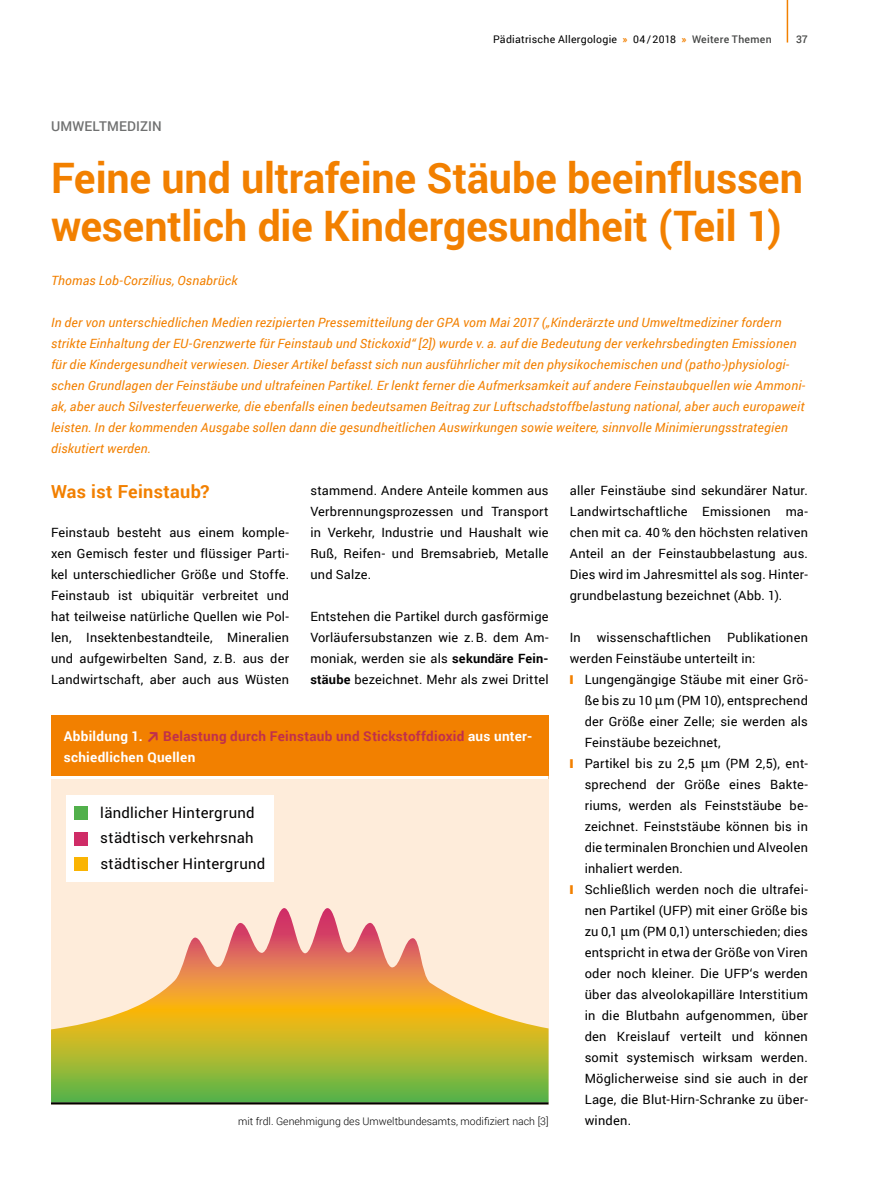
<style>
.page{position:relative;width:893px;height:1191px;background:#fff}
.page>*{position:absolute;margin:0;border:0;box-sizing:border-box;transform-origin:0 0}
.t1{font:700 42px/48px "Roboto";letter-spacing:-.005em;color:#f28000}
.t2{font:700 18px "Roboto";letter-spacing:.02em;color:#f28000}
.t3{font:14.85px/25.5px "Roboto";letter-spacing:.015em;color:#020000}
.t4{font:700 13.5px/21px "Roboto";letter-spacing:.02em;color:#c02f4c}
.t5{font:500 13.5px "Roboto";letter-spacing:.01em;color:#6f7070}
.t6{font:700 13.5px "Roboto";letter-spacing:.025em;color:#fff}
.t7{font:12.75px/21px "Roboto";letter-spacing:.015em;color:#000;text-align:justify}
.t8{font:italic 12.75px/21px "Roboto";letter-spacing:.015em;color:#f28000}
.t9{font:300 10.5px "Roboto";color:#000}
.t10{font:10.5px "Roboto";letter-spacing:.025em;color:#000}
.t11{font:500 10.5px "Roboto";color:#474847}
.s1{font-weight:700;color:#f28000}
.s2{font-weight:500;color:#474847}
.s3{color:#f28000}
.s4{font-family:"Minion Pro";font-size:15.75px}
.s5{font-weight:700}
.s6{color:#fff}
</style>
<div class="page">
<hr style="left:787px;top:0;width:1px;height:43px;background:#f28000">
<div style="left:51px;top:716px;width:498px;height:63px;background:#f28000"></div>
<hr style="left:51px;top:776px;width:498px;height:3px;background:#fff">
<div style="left:51px;top:779px;width:498px;height:325px;background:#feecda"></div>
<svg style="left:51px;top:908px;width:498px;height:194px"></svg>
<hr style="left:51px;top:1102px;width:498px;height:2px;background:#020000">
<div style="left:66px;top:795px;width:207px;height:86px;background:#fff"></div>
<div style="left:74px;top:857px;width:14px;height:14px;background:#fab403"></div>
<div style="left:74px;top:831px;width:14px;height:14px;background:#cf2c67"></div>
<div style="left:74px;top:806px;width:14px;height:14px;background:#51b04b"></div>
<p class="t10" style="left:493px;top:31px;width:280px">Pädiatrische Allergologie <span class="s1">»</span> 04/2018 <span class="s1">»</span> <span class="s2">Weitere Themen</span></p>
<p class="t11" style="left:796px;top:31px;width:13px">37</p>
<p class="t5" style="left:51px;top:117px;width:112px">Umweltmedizi n</p>
<h1 class="t1" style="left:51px;top:152px;width:753px">Feine und ultrafeine Stäube beeinflussen wesentlich die Kindergesundheit (Teil 1)</h1>
<p class="t8" style="left:51px;top:270px;width:188px">Thomas Lob-Corzilius, Osnabrück</p>
<p class="t8" style="left:51px;top:312px;width:756px">In der von unterschiedlichen Medien rezipierten Pressemitteilung der GPA vom Mai 2017 („Kinderärzte und Umweltmediziner fordern strikte Einhaltung der EU-Grenzwerte für Feinstaub und Stickoxid“ [2]) wurde v. a. auf die Bedeutung der verkehrsbedingten Emissionen für die Kindergesundheit verwiesen. Dieser Artikel befasst sich nun ausführlicher mit den physikochemischen und (patho-)physiologi&shy;schen Grundlagen der Feinstäube und ultrafeinen Partikel. Er lenkt ferner die Aufmerksamkeit auf andere Feinstaubquellen wie Ammoni&shy;ak, aber auch Silvesterfeuerwerke, die ebenfalls einen bedeutsamen Beitrag zur Luftschadstoffbelastung national, aber auch europaweit leisten. In der kommenden Ausgabe sollen dann die gesundheitlichen Auswirkungen sowie weitere, sinnvolle Minimierungsstrategien diskutiert werden.</p>
<h2 class="t2" style="left:51px;top:479px;width:160px">Was ist Feinstaub?</h2>
<p class="t7" style="left:51px;top:522px;width:240px">Feinstaub besteht aus einem komple&shy;xen Gemisch fester und flüssiger Parti&shy;kel unterschiedlicher Größe und Stoffe.<br>Feinstaub ist ubiquitär verbreitet und hat teilweise natürliche Quellen wie Pol&shy;len, Insektenbestandteile, Mineralien und aufgewirbelten Sand, z.B. aus der Landwirtschaft, aber auch aus Wüsten</p>
<p class="t7" style="left:570px;top:480px;width:240px">aller Feinstäube sind sekundärer Natur.<br>Landwirtschaftliche Emissionen ma&shy;chen mit ca. 40% den höchsten relativen Anteil an der Feinstaubbelastung aus.<br>Dies wird im Jahresmittel als sog. Hinter&shy;grundbelastung bezeichnet (Abb. 1).</p>
<p class="t7" style="left:570px;top:627px;width:240px">In wissenschaftlichen Publikationen</p>
<p class="t7" style="left:570px;top:648px;width:187px">werden Feinstäube unterteilt in:</p>
<p class="t7" style="left:570px;top:669px;width:240px"><span class="s3">❙</span> Lungengängige Stäube mit einer Grö-</p>
<p class="t7" style="left:585px;top:690px;width:225px">ße bis zu 10 <span class="s4">μ</span>m (PM 10), entsprechend</p>
<p class="t7" style="left:585px;top:711px;width:225px">der Größe einer Zelle; sie werden als</p>
<p class="t7" style="left:585px;top:732px;width:138px">Feinstäube bezeichnet,</p>
<p class="t7" style="left:570px;top:753px;width:240px"><span class="s3">❙</span> Partikel bis zu 2,5 <span class="s4">μ</span>m (PM 2,5), ent-</p>
<p class="t7" style="left:585px;top:774px;width:225px">sprechend der Größe eines Bakte-</p>
<p class="t7" style="left:585px;top:795px;width:225px">riums, werden als Feinststäube be-</p>
<p class="t7" style="left:585px;top:816px;width:225px">zeichnet. Feinststäube können bis in</p>
<p class="t7" style="left:585px;top:837px;width:225px">die terminalen Bronchien und Alveolen</p>
<p class="t7" style="left:585px;top:858px;width:100px">inhaliert werden.</p>
<p class="t7" style="left:570px;top:879px;width:240px"><span class="s3">❙</span> Schließlich werden noch die ultrafei-</p>
<p class="t7" style="left:585px;top:900px;width:225px">nen Partikel (UFP) mit einer Größe bis</p>
<p class="t7" style="left:585px;top:921px;width:225px">zu 0,1 <span class="s4">μ</span>m (PM 0,1) unterschieden; dies</p>
<p class="t7" style="left:585px;top:942px;width:225px">entspricht in etwa der Größe von Viren</p>
<p class="t7" style="left:585px;top:963px;width:225px">oder noch kleiner. Die UFP‘s werden</p>
<p class="t7" style="left:585px;top:984px;width:225px">über das alveolokapilläre Interstitium</p>
<p class="t7" style="left:585px;top:1005px;width:225px">in die Blutbahn aufgenommen, über</p>
<p class="t7" style="left:585px;top:1026px;width:225px">den Kreislauf verteilt und können</p>
<p class="t7" style="left:585px;top:1047px;width:225px">somit systemisch wirksam werden.</p>
<p class="t7" style="left:585px;top:1068px;width:225px">Möglicherweise sind sie auch in der</p>
<p class="t7" style="left:585px;top:1089px;width:225px">Lage, die Blut-Hirn-Schranke zu über-</p>
<p class="t7" style="left:585px;top:1110px;width:48px">winden.</p>
<p class="t7" style="left:310px;top:480px;width:240px">stammend. Andere Anteile kommen aus Verbrennungsprozessen und Transport in Verkehr, Industrie und Haushalt wie Ruß, Reifen- und Bremsabrieb, Metalle und Salze.</p>
<p class="t7" style="left:310px;top:606px;width:240px">Entstehen die Partikel durch gasförmige Vorläufersubstanzen wie z.B. dem Am&shy;moniak, werden sie als <span class="s5">sekundäre Fein&shy;stäube</span> bezeichnet. Mehr als zwei Drittel</p>
<p class="t4" style="left:64px;top:725px;width:470px;text-indent:99px">Belastung durch Feinstaub und Stickstoffdioxid <span class="s6">aus unter&shy;schiedlichen Quellen</span></p>
<p class="t6" style="left:64px;top:727px;width:80px">Abbildung 1.</p>
<p class="t3" style="left:100px;top:799px;width:167px">ländlicher Hintergrund städtisch verkehrsnah städtischer Hintergrund</p>
<p class="t9" style="left:238px;top:1114px;width:312px">mit frdl. Genehmigung des Umweltbundesamts, modifiziert nach [3]</p>
</div>
